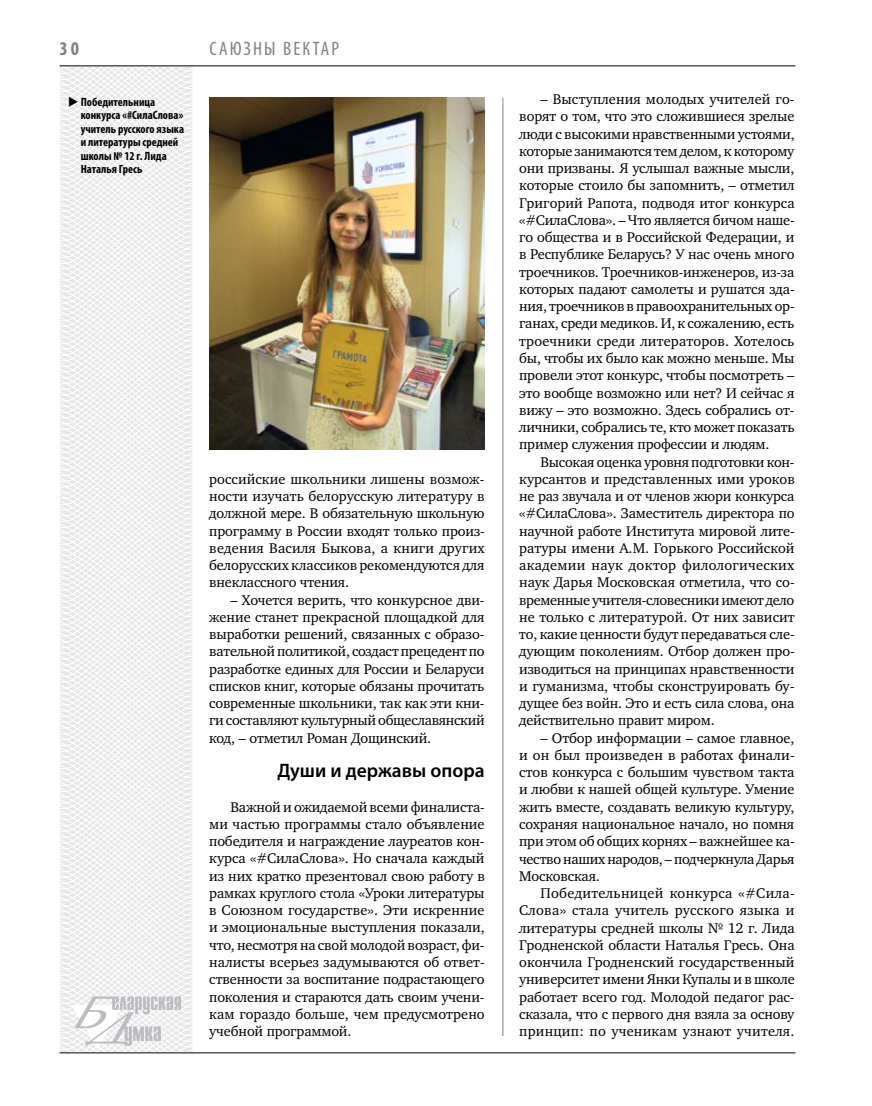
<style>
.page{position:relative;width:872px;height:1106px;background:#fff}
.page>*{position:absolute;margin:0;border:0;box-sizing:border-box;transform-origin:0 0}
.t1{font:600 19.5px "Myriad Pro";color:#000}
.t2{font:condensed 19.5px "Myriad Pro";color:#808285}
.t3{font:700 condensed 19.5px "Myriad Pro";color:#808285}
.t4{font:14.4px/17.2px "Charter C";letter-spacing:-.01em;color:#000;text-align:justify}
.t5{font:700 condensed 12px/13.5px "Myriad Pro";color:#000}
</style>
<div class="page">
<svg style="left:59px;top:65px;width:192px;height:989px"></svg>
<hr style="left:502px;top:98px;width:1px;height:938px;background:#808285">
<hr style="left:60px;top:1052px;width:735px;height:1px;background:#000">
<svg style="left:71px;top:996px;width:110px;height:53px"></svg>
<hr style="left:60px;top:65px;width:735px;height:1px;background:#000">
<img style="left:209px;top:97px;width:275px;height:352px">
<svg style="left:79px;top:106px;width:12px;height:1px"></svg>
<h1 class="t3" style="left:60px;top:37px;width:21px">30</h1>
<p class="t5" style="left:81px;top:95px;width:105px;text-indent:-13px">◆ Победительница конкурса «#СилаСлова» учитель русского языка и литературы средней школы № 12 г. Лида<br>Наталья Гресь</p>
<h1 class="t2" style="left:209px;top:37px;width:131px">Саюзны вектар</h1>
<p class="t4" style="left:209px;top:470px;width:277px">российские школьники лишены возмож&shy;ности изучать белорусскую литературу в должной мере. В обязательную школьную программу в России входят только произ&shy;ведения Василя Быкова, а книги других белорусских классиков рекомендуются для внеклассного чтения.</p>
<p class="t4" style="left:209px;top:591px;width:277px;text-indent:21px">– Хочется верить, что конкурсное дви&shy;жение станет прекрасной площадкой для выработки решений, связанных с образо&shy;вательной политикой, создаст прецедент по разработке единых для России и Беларуси списков книг, которые обязаны прочитать современные школьники, так как эти кни&shy;ги составляют культурный общеславянский код, – отметил Роман Дощинский.</p>
<h1 class="t1" style="left:277px;top:758px;width:209px">Души и державы опора</h1>
<p class="t4" style="left:209px;top:798px;width:277px;text-indent:21px">Важной и ожидаемой всеми финалиста&shy;ми частью программы стало объявление победителя и награждение лауреатов кон&shy;курса «#СилаСлова». Но сначала каждый из них кратко презентовал свою работу в рамках круглого стола «Уроки литературы в Союзном государстве». Эти искренние и эмоциональные выступления показали, что, несмотря на свой молодой возраст, фи&shy;налисты всерьез задумываются об ответ&shy;ственности за воспитание подрастающего поколения и стараются дать своим учени&shy;кам гораздо больше, чем предусмотрено учебной программой.</p>
<p class="t4" style="left:519px;top:91px;width:277px;text-indent:21px">– Выступления молодых учителей го&shy;ворят о том, что это сложившиеся зрелые люди с высокими нравственными устоями, которые занимаются тем делом, к которому они призваны. Я услышал важные мысли, которые стоило бы запомнить, – отметил Григорий Рапота, подводя итог конкурса «#СилаСлова». – Что является бичом наше&shy;го общества и в Российской Федерации, и в Республике Беларусь? У нас очень много троечников. Троечников-инженеров, из-за которых падают самолеты и рушатся зда&shy;ния, троечников в правоохранительных ор&shy;ганах, среди медиков. И, к сожалению, есть троечники среди литераторов. Хотелось бы, чтобы их было как можно меньше. Мы провели этот конкурс, чтобы посмотреть – это вообще возможно или нет? И сейчас я вижу – это возможно. Здесь собрались от&shy;личники, собрались те, кто может показать пример служения профессии и людям.</p>
<p class="t4" style="left:519px;top:453px;width:277px;text-indent:21px">Высокая оценка уровня подготовки кон&shy;курсантов и представленных ими уроков не раз звучала и от членов жюри конкурса «#СилаСлова». Заместитель директора по научной работе Института мировой лите&shy;ратуры имени А.М. Горького Российской академии наук доктор филологических наук Дарья Московская отметила, что со&shy;временные учителя-словесники имеют дело не только с литературой. От них зависит то, какие ценности будут передаваться сле&shy;дующим поколениям. Отбор должен про&shy;изводиться на принципах нравственности и гуманизма, чтобы сконструировать бу&shy;дущее без войн. Это и есть сила слова, она действительно правит миром.</p>
<p class="t4" style="left:519px;top:729px;width:277px;text-indent:21px">– Отбор информации – самое главное, и он был произведен в работах финали&shy;стов конкурса с большим чувством такта и любви к нашей общей культуре. Умение жить вместе, создавать великую культуру, сохраняя национальное начало, но помня при этом об общих корнях – важнейшее ка&shy;чество наших народов, – подчеркнула Дарья Московская.</p>
<p class="t4" style="left:519px;top:884px;width:277px;text-indent:21px">Победительницей конкурса «#Сила-Слова» стала учитель русского языка и литературы средней школы № 12 г. Лида Гродненской области Наталья Гресь. Она окончила Гродненский государственный университет имени Янки Купалы и в школе работает всего год. Молодой педагог рас&shy;сказала, что с первого дня взяла за основу принцип: по ученикам узнают учителя.</p>
</div>
